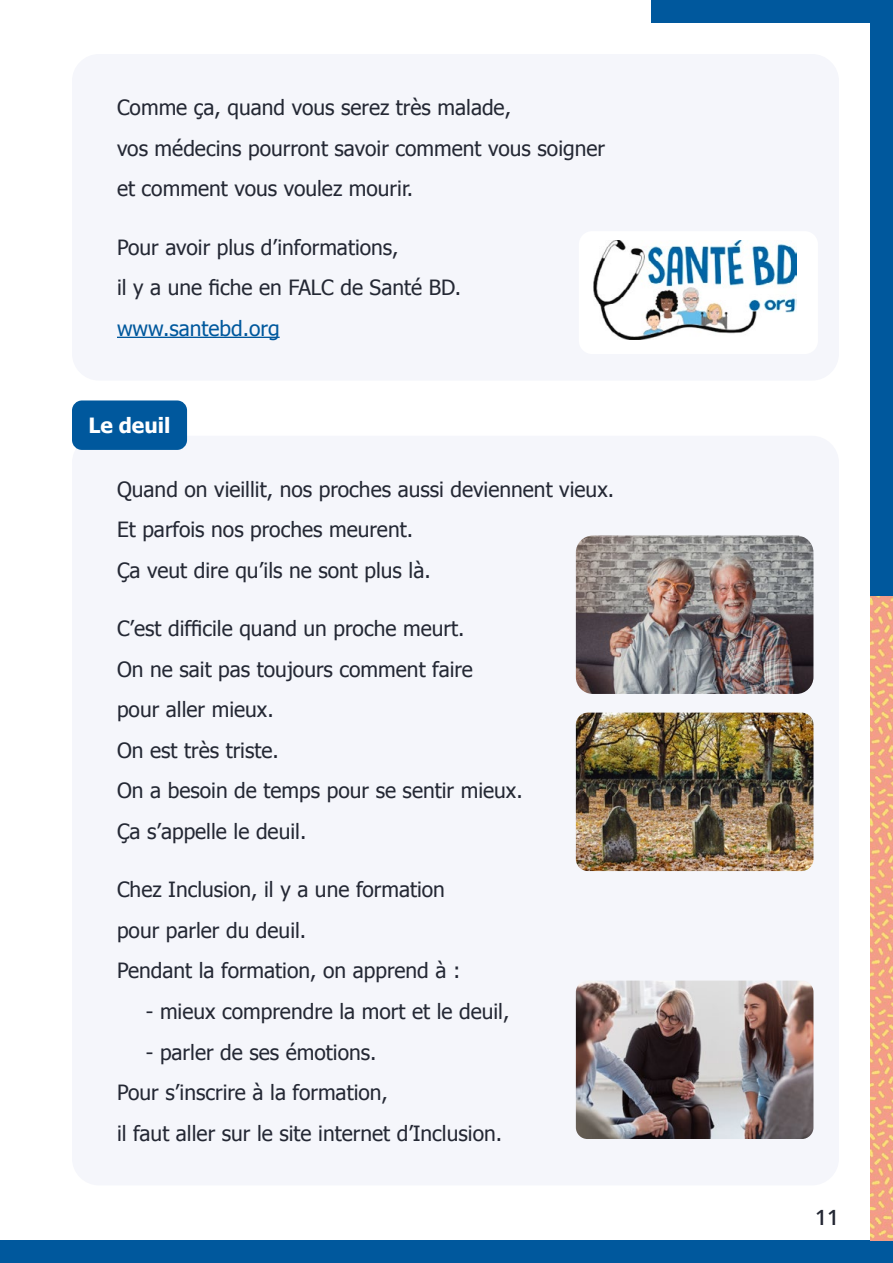
<style>
.page{position:relative;width:893px;height:1263px;background:#fff}
.page>*{position:absolute;margin:0;border:0;box-sizing:border-box;transform-origin:0 0}
.t1{font:21px/40.5px "Tahoma";color:#242834}
.t2{font:21px "Tahoma";color:#00589d}
.t3{font:700 21px "Tahoma";color:#fff}
.t4{font:600 21px "Open Sans";color:#242834}
</style>
<div class="page">
<div style="left:0;top:1240px;width:893px;height:23px;background:#00589d"></div>
<img style="left:870px;top:595px;width:23px;height:645px">
<div style="left:870px;top:0;width:23px;height:595px;background:#00589d"></div>
<div style="left:652px;top:0;width:241px;height:22px;background:#00589d"></div>
<div style="left:72px;top:54px;width:767px;height:327px;background:#f5f6fb;border-radius:27px"></div>
<hr style="left:117px;top:337px;width:163px;height:1px;background:#00589d">
<div style="left:579px;top:231px;width:239px;height:123px;background:#fff;border-radius:13px"></div>
<img style="left:593px;top:240px;width:203px;height:100px">
<div style="left:72px;top:436px;width:767px;height:749px;background:#f5f6fb;border-radius:27px"></div>
<img style="left:576px;top:535px;width:237px;height:159px">
<img style="left:576px;top:713px;width:237px;height:158px">
<img style="left:576px;top:980px;width:237px;height:159px">
<div style="left:72px;top:400px;width:115px;height:50px;background:#00589d;border-radius:10px"></div>
<p class="t1" style="left:117px;top:88px;width:490px">Comme ça, quand vous serez très malade,<br>vos médecins pourront savoir comment vous soigner et comment vous voulez mourir.</p>
<p class="t1" style="left:117px;top:228px;width:346px">Pour avoir plus d’informations,<br>il y a une fiche en FALC de Santé BD.</p>
<p class="t2" style="left:117px;top:318px;width:164px">www.santebd.org</p>
<p class="t3" style="left:88px;top:416px;width:84px">Le deuil</p>
<p class="t1" style="left:117px;top:470px;width:499px">Quand on vieillit, nos proches aussi deviennent vieux.<br>Et parfois nos proches meurent.<br>Ça veut dire qu’ils ne sont plus là.</p>
<p class="t1" style="left:117px;top:607px;width:407px">C’est difficile quand un proche meurt.<br>On ne sait pas toujours comment faire<br>pour aller mieux.<br>On est très triste.<br>On a besoin de temps pour se sentir mieux.<br>Ça s’appelle le deuil.</p>
<p class="t1" style="left:117px;top:871px;width:345px">Chez Inclusion, il y a une formation pour parler du deuil.<br>Pendant la formation, on apprend à :</p>
<p class="t1" style="left:146px;top:992px;width:365px">- mieux comprendre la mort et le deuil,</p>
<p class="t1" style="left:117px;top:1033px;width:387px;text-indent:29px">- parler de ses émotions.<br>Pour s’inscrire à la formation,<br>il faut aller sur le site internet d’Inclusion.</p>
<p class="t4" style="left:815px;top:1205px;width:25px">11</p>
</div>
